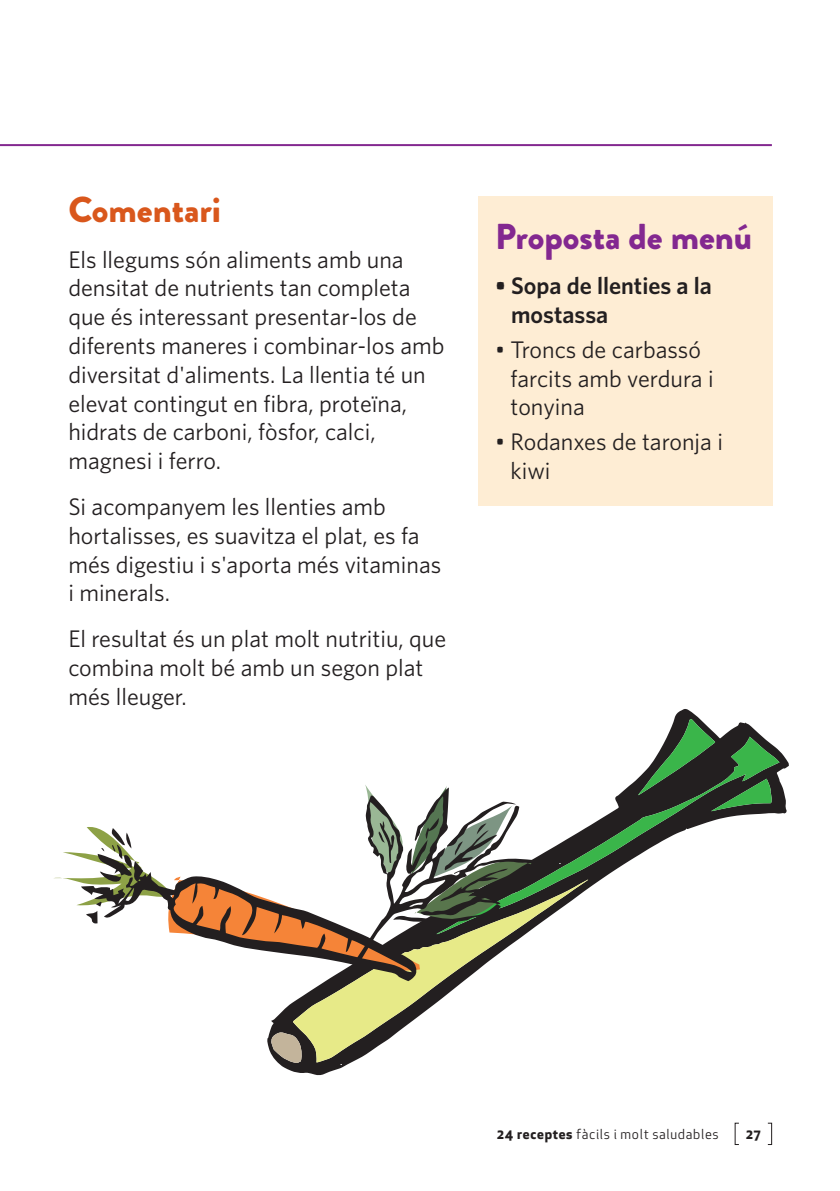
<style>
.page{position:relative;width:840px;height:1191px;background:#fff}
.page>*{position:absolute;margin:0;border:0;box-sizing:border-box;transform-origin:0 0}
.t1{font:900 36px "Brandon Grotesque";color:#832890}
.t2{font:900 36px "Brandon Grotesque";color:#d9571c}
.t3{font:24px/28.8px "Whitney HTF";color:#231f20}
.t4{font:600 24px/28.8px "Whitney HTF";color:#231f20}
.t5{font:13.6px "Apex New";letter-spacing:.05em;color:#231f20}
.t6{font:700 13.6px "Apex New";color:#231f20}
.s1{font-weight:700}
</style>
<div class="page">
<hr style="left:0;top:144px;width:771px;height:2px;background:#832890">
<div style="left:478px;top:196px;width:293px;height:309px;background:#feedd4"></div>
<svg style="left:267px;top:709px;width:521px;height:366px"></svg>
<svg style="left:292px;top:934px;width:295px;height:128px"></svg>
<svg style="left:638px;top:718px;width:133px;height:18px"></svg>
<svg style="left:271px;top:1032px;width:31px;height:31px"></svg>
<svg style="left:436px;top:736px;width:343px;height:198px"></svg>
<svg style="left:54px;top:784px;width:484px;height:195px"></svg>
<p class="t2" style="left:68px;top:184px;width:154px">Comentari</p>
<p class="t3" style="left:68px;top:244px;width:377px">Els llegums són aliments amb una densitat de nutrients tan completa que és interessant presentar-los de diferents maneres i combinar-los amb diversitat d'aliments. La llentia té un elevat contingut en fibra, proteïna, hidrats de carboni, fòsfor, calci, magnesi i ferro.</p>
<p class="t3" style="left:68px;top:492px;width:374px">Si acompanyem les llenties amb hortalisses, es suavitza el plat, es fa més digestiu i s'aporta més vitaminas i minerals.</p>
<p class="t3" style="left:68px;top:624px;width:379px">El resultat és un plat molt nutritiu, que combina molt bé amb un segon plat més lleuger.</p>
<p class="t1" style="left:495px;top:211px;width:258px">Proposta de menú</p>
<p class="t4" style="left:511px;top:271px;width:202px;text-indent:-16px">• Sopa de llenties a la mostassa</p>
<p class="t3" style="left:510px;top:334px;width:204px;text-indent:-15px">• Troncs de carbassó farcits amb verdura i tonyina</p>
<p class="t3" style="left:510px;top:426px;width:214px;text-indent:-15px">• Rodanxes de taronja i kiwi</p>
<p class="t5" style="left:496px;top:1125px;width:223px"><span class="s1">24 receptes</span> fàcils i molt saludables</p>
<p class="t6" style="left:745px;top:1123px;width:16px">27</p>
</div>
